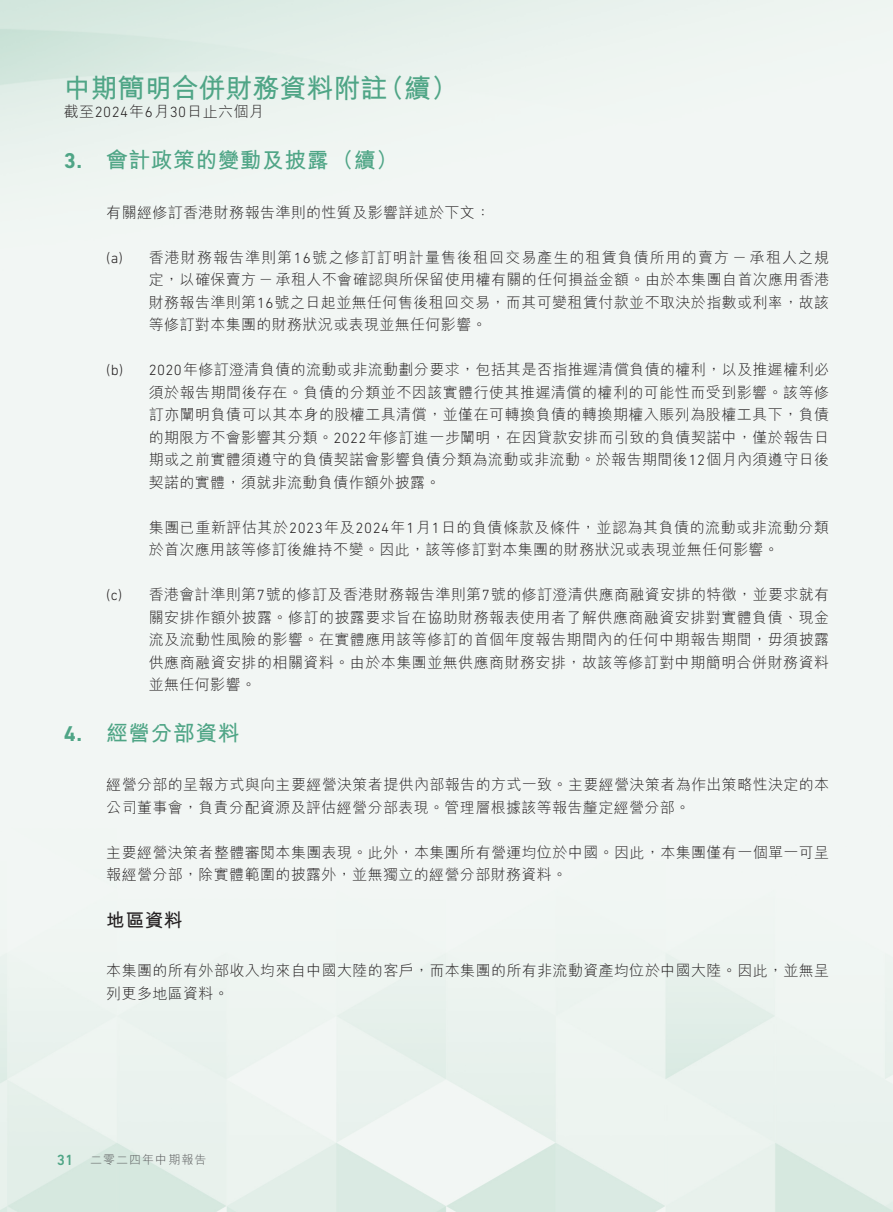
<style>
.page{position:relative;width:893px;height:1212px;background:#fff}
.page>*{position:absolute;margin:0;border:0;box-sizing:border-box;transform-origin:0 0}
.t1{font:700 27px "M Hei HK";color:#4fa586}
.t2{font:700 21.75px "M Hei HK";letter-spacing:.025em;color:#4fa586}
.t3{font:700 18.75px "M Hei HK";color:#231f20}
.t4{font:300 15px/22.5px "M Hei HK";letter-spacing:.025em;color:#231f20}
.t5{font:300 12px "M Hei HK";letter-spacing:.085em;color:#57585a}
.s1{font-family:"DIN Next LT Pro"}
.s2{font-family:"DIN Next LT Pro";font-weight:500;font-size:15px;color:#4fa586}
</style>
<div class="page">
<h1 class="t1" style="left:64px;top:68px;width:396px">中期簡明合併財務資料附註（續）</h1>
<p class="t4" style="left:64px;top:100px;width:202px">截至<span class="s1">2024</span>年<span class="s1">6</span>月<span class="s1">30</span>日止六個月</p>
<h2 class="t2" style="left:64px;top:144px;width:336px"><span class="s1">3.</span> 會計政策的變動及披露（續）</h2>
<p class="t4" style="left:106px;top:201px;width:385px">有關經修訂香港財務報告準則的性質及影響詳述於下文：</p>
<p class="t4" style="left:149px;top:246px;width:682px;text-align:justify;text-indent:-43px"><span class="s1">(a)</span> 香港財務報告準則第<span class="s1">16</span>號之修訂訂明計量售後租回交易產生的租賃負債所用的賣方－承租人之規定，以確保賣方－承租人不會確認與所保留使用權有關的任何損益金額。由於本集團自首次應用香港財務報告準則第<span class="s1">16</span>號之日起並無任何售後租回交易，而其可變租賃付款並不取決於指數或利率，故該等修訂對本集團的財務狀況或表現並無任何影響。</p>
<p class="t4" style="left:149px;top:358px;width:682px;text-align:justify;text-indent:-43px"><span class="s1">(b) 2020</span>年修訂澄清負債的流動或非流動劃分要求，包括其是否指推遲清償負債的權利，以及推遲權利必須於報告期間後存在。負債的分類並不因該實體行使其推遲清償的權利的可能性而受到影響。該等修訂亦闡明負債可以其本身的股權工具清償，並僅在可轉換負債的轉換期權入賬列為股權工具下，負債的期限方不會影響其分類。<span class="s1">2022</span>年修訂進一步闡明，在因貸款安排而引致的負債契諾中，僅於報告日期或之前實體須遵守的負債契諾會影響負債分類為流動或非流動。於報告期間後<span class="s1">12</span>個月內須遵守日後契諾的實體，須就非流動負債作額外披露。</p>
<p class="t4" style="left:149px;top:516px;width:682px">集團已重新評估其於<span class="s1">2023</span>年及<span class="s1">2024</span>年<span class="s1">1</span>月<span class="s1">1</span>日的負債條款及條件，並認為其負債的流動或非流動分類於首次應用該等修訂後維持不變。因此，該等修訂對本集團的財務狀況或表現並無任何影響。</p>
<p class="t4" style="left:149px;top:583px;width:682px;text-align:justify;text-indent:-43px"><span class="s1">(c)</span> 香港會計準則第<span class="s1">7</span>號的修訂及香港財務報告準則第<span class="s1">7</span>號的修訂澄清供應商融資安排的特徵，並要求就有關安排作額外披露。修訂的披露要求旨在協助財務報表使用者了解供應商融資安排對實體負債、現金流及流動性風險的影響。在實體應用該等修訂的首個年度報告期間內的任何中期報告期間，毋須披露供應商融資安排的相關資料。由於本集團並無供應商財務安排，故該等修訂對中期簡明合併財務資料並無任何影響。</p>
<h2 class="t2" style="left:64px;top:717px;width:177px"><span class="s1">4.</span> 經營分部資料</h2>
<p class="t4" style="left:106px;top:773px;width:724px">經營分部的呈報方式與向主要經營決策者提供內部報告的方式一致。主要經營決策者為作出策略性決定的本公司董事會，負責分配資源及評估經營分部表現。管理層根據該等報告釐定經營分部。</p>
<p class="t4" style="left:106px;top:841px;width:724px">主要經營決策者整體審閱本集團表現。此外，本集團所有營運均位於中國。因此，本集團僅有一個單一可呈報經營分部，除實體範圍的披露外，並無獨立的經營分部財務資料。</p>
<p class="t3" style="left:106px;top:906px;width:78px">地區資料</p>
<p class="t4" style="left:106px;top:959px;width:724px">本集團的所有外部收入均來自中國大陸的客戶，而本集團的所有非流動資產均位於中國大陸。因此，並無呈列更多地區資料。</p>
<p class="t5" style="left:57px;top:1153px;width:151px"><span class="s2">31</span> 二零二四年中期報告</p>
</div>
